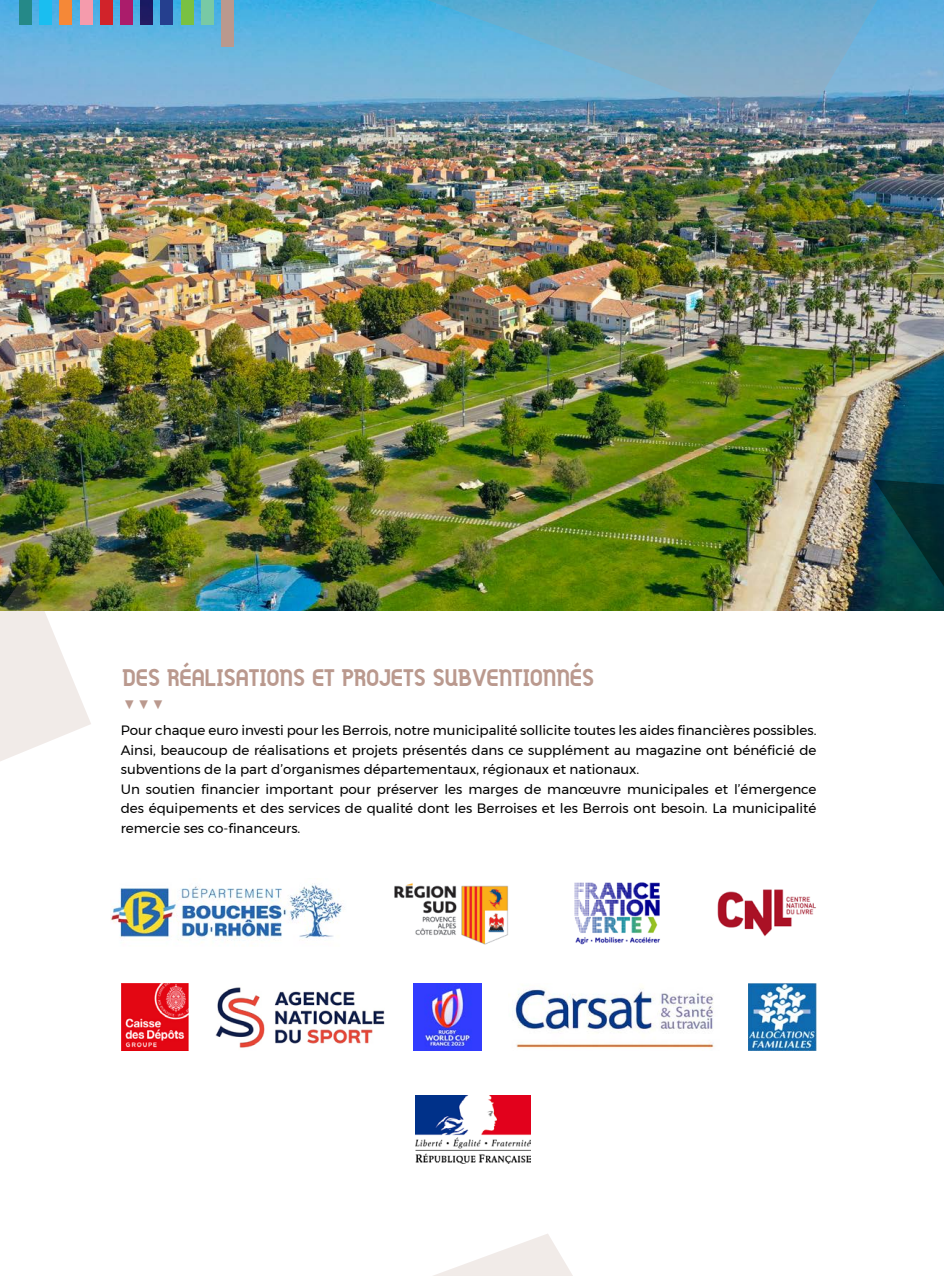
<style>
.page{position:relative;width:944px;height:1276px;background:#fff}
.page>*{position:absolute;margin:0;border:0;box-sizing:border-box;transform-origin:0 0}
.t1{font:24px "Gilbert Bold Preview 4";color:#ba998e}
.t2{font:18px "Minion Pro";color:#ba998e}
.t3{font:13.5px/19.5px "Montserrat";color:#000001;text-align:justify}
</style>
<div class="page">
<img style="left:0;top:0;width:944px;height:610px">
<svg style="left:0;top:571px;width:91px;height:190px"></svg>
<img style="left:370px;top:0;width:572px;height:136px">
<svg style="left:433px;top:1234px;width:140px;height:42px"></svg>
<div style="left:39px;top:0;width:13px;height:24px;background:#1abef0"></div>
<div style="left:221px;top:0;width:13px;height:46px;background:#ba998e"></div>
<div style="left:160px;top:0;width:13px;height:24px;background:#253f8e"></div>
<div style="left:140px;top:0;width:13px;height:24px;background:#1e1b62"></div>
<div style="left:120px;top:0;width:13px;height:24px;background:#ab1c6b"></div>
<div style="left:100px;top:0;width:13px;height:24px;background:#d1232a"></div>
<div style="left:60px;top:0;width:12px;height:24px;background:#f58837"></div>
<div style="left:80px;top:0;width:13px;height:24px;background:#f59bac"></div>
<div style="left:201px;top:0;width:13px;height:24px;background:#78c9a5"></div>
<div style="left:181px;top:0;width:12px;height:24px;background:#79c142"></div>
<div style="left:19px;top:0;width:13px;height:24px;background:#258988"></div>
<svg style="left:874px;top:479px;width:70px;height:115px;background:#03383d"></svg>
<img style="left:717px;top:889px;width:99px;height:48px">
<img style="left:215px;top:987px;width:170px;height:61px">
<img style="left:748px;top:983px;width:68px;height:67px">
<img style="left:515px;top:988px;width:199px;height:61px">
<img style="left:414px;top:983px;width:67px;height:68px">
<img style="left:121px;top:983px;width:67px;height:67px">
<img style="left:110px;top:885px;width:232px;height:58px">
<img style="left:574px;top:882px;width:86px;height:63px">
<img style="left:394px;top:883px;width:115px;height:62px">
<img style="left:415px;top:1095px;width:116px;height:68px">
<p class="t1" style="left:122px;top:657px;width:473px">DES RÉALISATIONS ET PROJETS SUBVENTIONNÉS</p>
<p class="t2" style="left:142px;top:699px;width:12px;rotate:90deg">▶</p>
<p class="t2" style="left:157px;top:699px;width:12px;rotate:90deg">▶</p>
<p class="t2" style="left:171px;top:699px;width:12px;rotate:90deg">▶</p>
<p class="t3" style="left:121px;top:720px;width:697px">Pour chaque euro investi pour les Berrois, notre municipalité sollicite toutes les aides financières possibles.<br>Ainsi, beaucoup de réalisations et projets présentés dans ce supplément au magazine ont bénéficié de subventions de la part d’organismes départementaux, régionaux et nationaux.</p>
<p class="t3" style="left:121px;top:779px;width:697px">Un soutien financier important pour préserver les marges de manœuvre municipales et l’émergence des équipements et des services de qualité dont les Berroises et les Berrois ont besoin. La municipalité remercie ses co-financeurs.</p>
</div>
